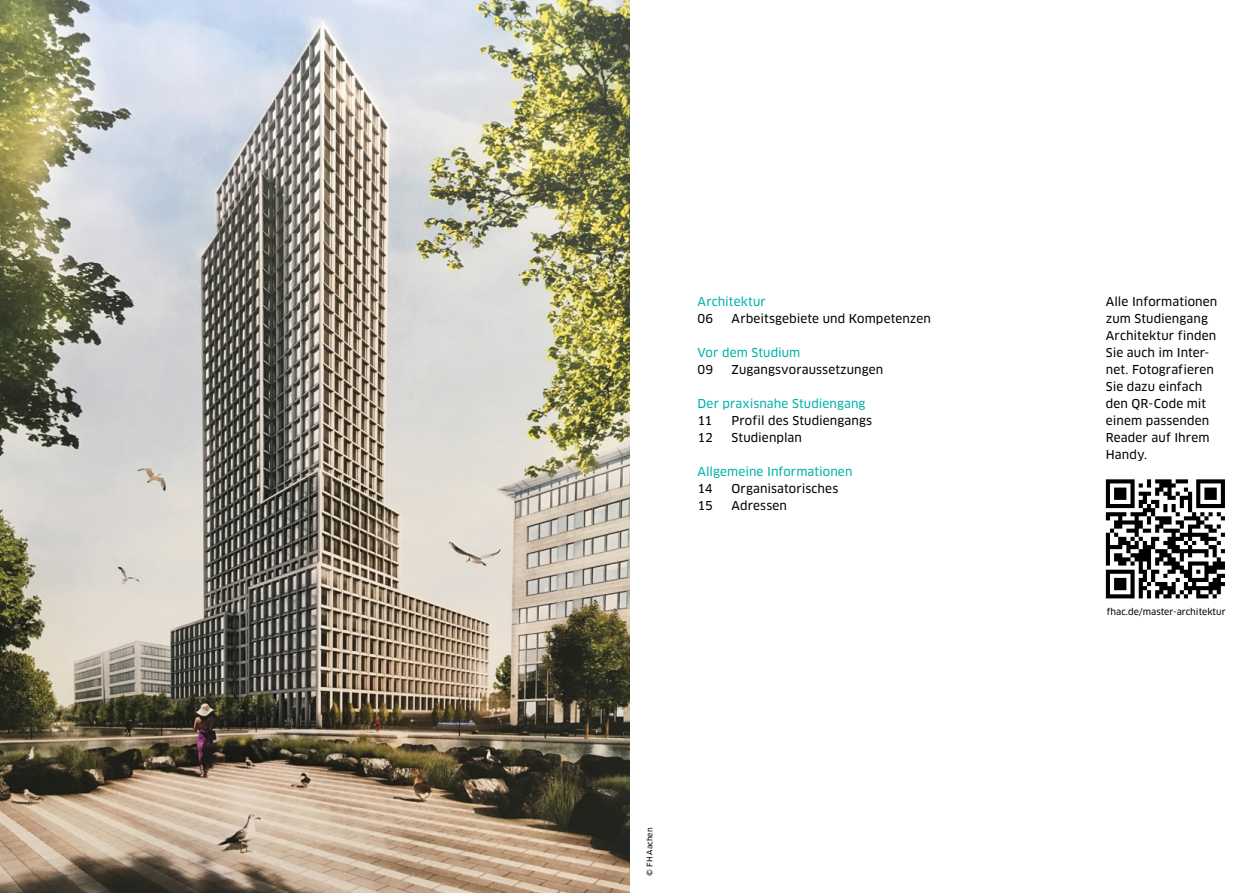
<style>
.page{position:relative;width:1259px;height:893px;background:#fff}
.page>*{position:absolute;margin:0;border:0;box-sizing:border-box;transform-origin:0 0}
.t1{font:12px/17px "Clan OT News";letter-spacing:.005em;color:#000}
.t2{font:12px "Clan OT News";letter-spacing:.005em;color:#00b1aa}
.t3{font:9px "Clan OT News";color:#000}
.t4{font:7.5px "Clan OT News";color:#000}
</style>
<div class="page">
<svg style="left:1106px;top:479px;width:119px;height:119px"></svg>
<img style="left:0;top:0;width:629px;height:893px">
<p class="t2" style="left:697px;top:295px;width:70px">Architektur</p>
<p class="t1" style="left:697px;top:310px;width:17px">06</p>
<p class="t1" style="left:731px;top:310px;width:201px">Arbeitsgebiete und Kompetenzen</p>
<p class="t2" style="left:697px;top:346px;width:104px">Vor dem Studium</p>
<p class="t1" style="left:697px;top:361px;width:17px">09</p>
<p class="t1" style="left:731px;top:361px;width:153px">Zugangsvoraussetzungen</p>
<p class="t2" style="left:697px;top:397px;width:169px">Der praxisnahe Studiengang</p>
<p class="t1" style="left:697px;top:412px;width:16px">11</p>
<p class="t1" style="left:731px;top:412px;width:142px">Profil des Studiengangs</p>
<p class="t1" style="left:697px;top:429px;width:17px">12</p>
<p class="t1" style="left:731px;top:429px;width:72px">Studienplan</p>
<p class="t2" style="left:697px;top:465px;width:156px">Allgemeine Informationen</p>
<p class="t1" style="left:697px;top:480px;width:17px">14</p>
<p class="t1" style="left:731px;top:480px;width:108px">Organisatorisches</p>
<p class="t1" style="left:697px;top:497px;width:17px">15</p>
<p class="t1" style="left:731px;top:497px;width:57px">Adressen</p>
<p class="t4" style="left:645px;top:876px;width:50px;rotate:-90deg">© FH Aachen</p>
<p class="t1" style="left:1105px;top:293px;width:113px">Alle Informationen zum Studiengang<br>Architektur finden<br>Sie auch im Inter&shy;net. Fotografieren<br>Sie dazu einfach den QR-Code mit einem passenden<br>Reader auf Ihrem<br>Handy.</p>
<p class="t3" style="left:1107px;top:606px;width:120px">fhac.de/master-architektur</p>
</div>
